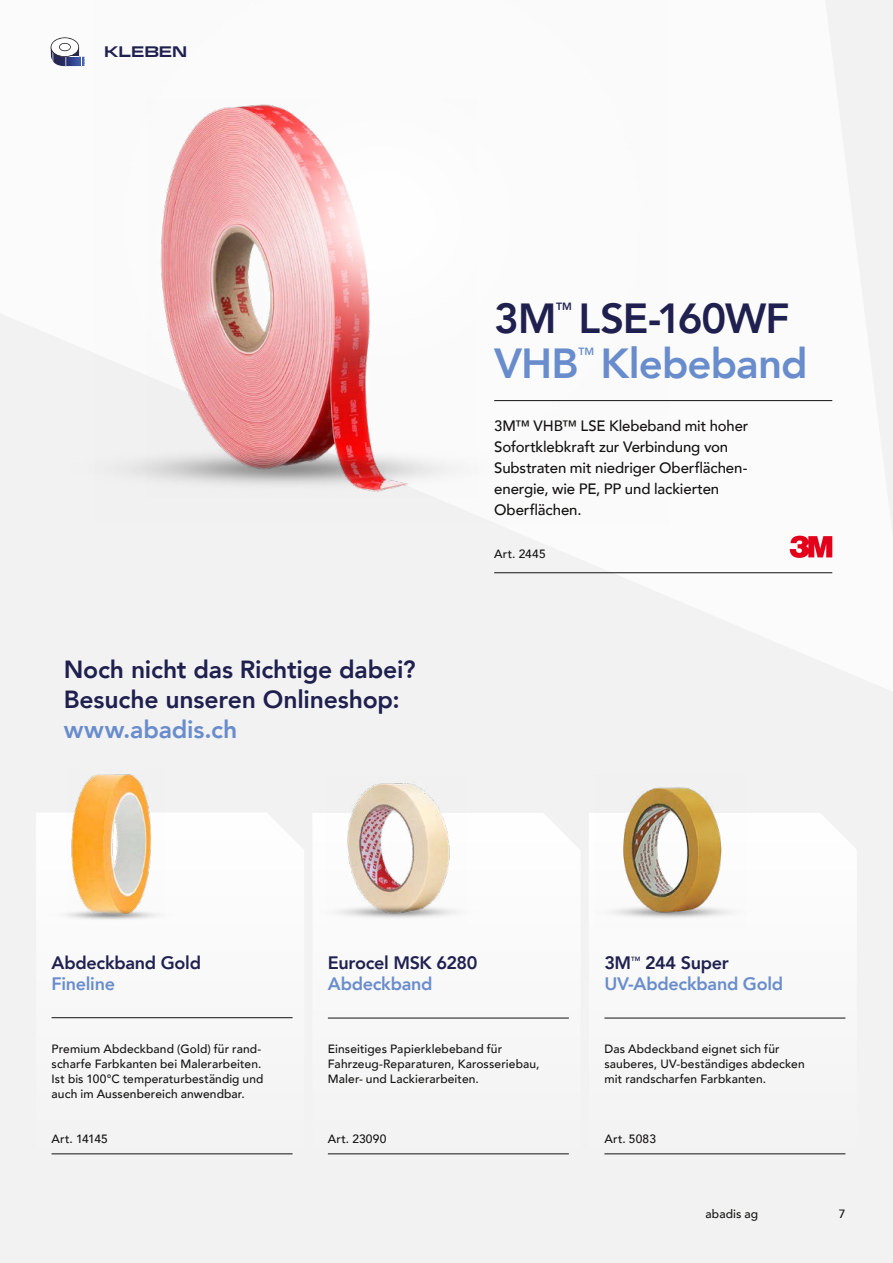
<style>
.page{position:relative;width:893px;height:1263px;background:#f2f2f2}
.page>*{position:absolute;margin:0;border:0;box-sizing:border-box;transform-origin:0 0}
.t1{font:800 42px "Avenir";letter-spacing:-.02em;color:#698dcc}
.t2{font:800 42px "Avenir";letter-spacing:-.03em;color:#1f204f}
.t3{font:800 24.75px/30px "Avenir";letter-spacing:-.01em;color:#1f204f}
.t4{font:800 24.75px "Avenir";letter-spacing:-.005em;color:#698dcc}
.t5{font:800 18px "Avenir";letter-spacing:-.015em;color:#1f204f}
.t6{font:800 18px "Avenir";letter-spacing:-.015em;color:#698dcc}
.t7{font:500 15px/21px "Avenir";letter-spacing:-.01em;color:#141312}
.t8{font:700 expanded 15px "Transducer";color:#1f204f}
.t9{font:500 12px/15px "Avenir";letter-spacing:.01em;color:#141312}
.t10{font:500 12px "Avenir";letter-spacing:-.015em;color:#141312}
.t11{font:800 10.5px "Avenir";color:#1f204f}
.t12{font:800 10.5px "Avenir";color:#698dcc}
.t13{font:800 6.15px "Avenir";color:#1f204f}
</style>
<div class="page">
<svg style="left:313px;top:813px;width:267px;height:342px"></svg>
<svg style="left:589px;top:813px;width:267px;height:342px"></svg>
<svg style="left:36px;top:813px;width:268px;height:342px"></svg>
<img style="left:570px;top:892px;width:201px;height:38px">
<img style="left:161px;top:104px;width:508px;height:310px">
<img style="left:327px;top:783px;width:139px;height:109px">
<img style="left:297px;top:892px;width:201px;height:38px">
<img style="left:595px;top:787px;width:152px;height:140px">
<img style="left:130px;top:414px;width:291px;height:78px">
<img style="left:68px;top:774px;width:97px;height:125px">
<img style="left:36px;top:899px;width:154px;height:30px">
<hr style="left:52px;top:1017px;width:241px;height:1px;background:#141312">
<hr style="left:328px;top:1018px;width:241px;height:1px;background:#141312">
<hr style="left:328px;top:1153px;width:241px;height:1px;background:#141312">
<hr style="left:604px;top:1018px;width:241px;height:1px;background:#141312">
<hr style="left:604px;top:1153px;width:241px;height:1px;background:#141312">
<hr style="left:494px;top:400px;width:338px;height:1px;background:#141312">
<hr style="left:494px;top:572px;width:338px;height:1px;background:#141312">
<svg style="left:790px;top:536px;width:42px;height:22px"></svg>
<img style="left:82px;top:56px;width:3px;height:10px">
<svg style="left:51px;top:37px;width:31px;height:29px"></svg>
<hr style="left:52px;top:1153px;width:241px;height:1px;background:#141312">
<p class="t8" style="left:104px;top:40px;width:85px">KLEBEN</p>
<h2 class="t3" style="left:64px;top:654px;width:353px">Noch nicht das Richtige dabei?<br>Besuche unseren Onlineshop:</h2>
<h2 class="t4" style="left:64px;top:710px;width:175px">www.abadis.ch</h2>
<h1 class="t2" style="left:494px;top:286px;width:64px">3M</h1>
<p class="t11" style="left:556px;top:299px;width:17px">TM</p>
<h1 class="t2" style="left:579px;top:286px;width:212px">LSE-160WF</h1>
<h1 class="t1" style="left:494px;top:331px;width:86px">VHB</h1>
<p class="t12" style="left:578px;top:344px;width:17px">TM</p>
<h1 class="t1" style="left:601px;top:331px;width:209px">Klebeband</h1>
<p class="t7" style="left:494px;top:414px;width:256px">3M™ VHB™ LSE Klebeband mit hoher<br>Sofortklebkraft zur Verbindung von<br>Substraten mit niedriger Oberflächen&shy;energie, wie PE, PP und lackierten<br>Oberflächen.</p>
<p class="t9" style="left:494px;top:546px;width:53px">Art. 2445</p>
<h3 class="t5" style="left:52px;top:949px;width:151px">Abdeckband Gold</h3>
<h3 class="t6" style="left:52px;top:970px;width:65px">Fineline</h3>
<h3 class="t5" style="left:328px;top:949px;width:151px">Eurocel MSK 6280</h3>
<h3 class="t6" style="left:328px;top:970px;width:106px">Abdeckband</h3>
<h3 class="t5" style="left:604px;top:949px;width:28px">3M</h3>
<p class="t13" style="left:631px;top:954px;width:11px">TM</p>
<h3 class="t5" style="left:645px;top:949px;width:85px">244 Super</h3>
<h3 class="t6" style="left:604px;top:970px;width:180px">UV-Abdeckband Gold</h3>
<p class="t9" style="left:52px;top:1041px;width:213px">Premium Abdeckband (Gold) für rand&shy;scharfe Farbkanten bei Malerarbeiten.<br>Ist bis 100°C temperaturbeständig und auch im Aussenbereich anwendbar.</p>
<p class="t10" style="left:52px;top:1128px;width:58px">Art. 14145</p>
<p class="t9" style="left:328px;top:1041px;width:213px">Einseitiges Papierklebeband für<br>Fahrzeug-Reparaturen, Karosseriebau,<br>Maler- und Lackierarbeiten.</p>
<p class="t9" style="left:604px;top:1041px;width:202px">Das Abdeckband eignet sich für sauberes, UV-beständiges abdecken mit randscharfen Farbkanten.</p>
<p class="t9" style="left:328px;top:1131px;width:60px">Art. 23090</p>
<p class="t9" style="left:604px;top:1131px;width:53px">Art. 5083</p>
<p class="t9" style="left:705px;top:1206px;width:54px">abadis ag</p>
<p class="t9" style="left:839px;top:1206px;width:8px">7</p>
</div>
